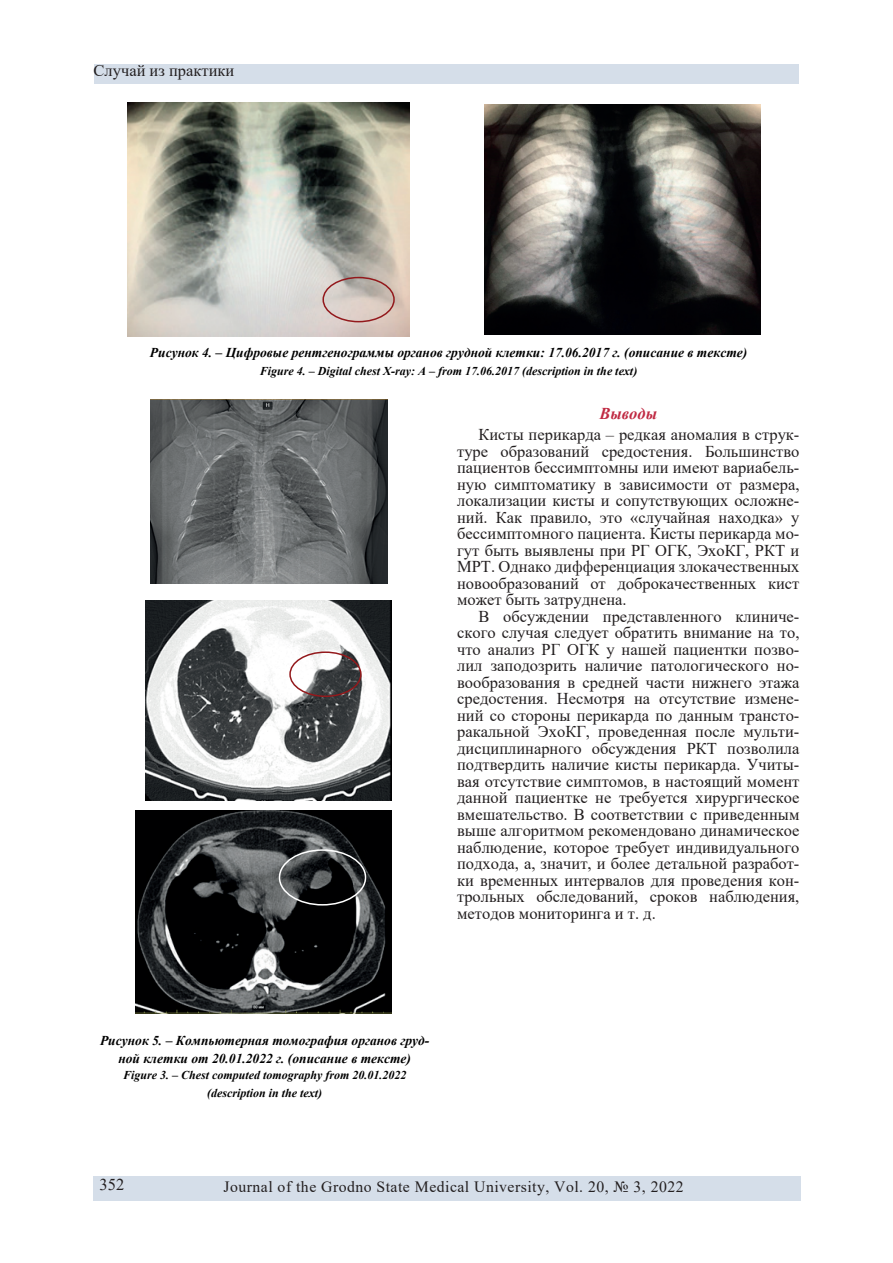
<style>
.page{position:relative;width:893px;height:1263px;background:#fff}
.page>*{position:absolute;margin:0;border:0;box-sizing:border-box;transform-origin:0 0}
.t1{font:16.5px/16.5px "Times New Roman";color:#231f20;text-align:justify}
.t2{font:italic 700 16.5px "Times New Roman";color:#c02a43}
.t3{font:15.75px "Times New Roman";letter-spacing:.03em;color:#231f20}
.t4{font:italic 700 13.5px/18px "Times New Roman";color:#000001;text-align:center}
.t5{font:italic 700 12px/18px "Times New Roman";color:#000001;text-align:center}
</style>
<div class="page">
<div style="left:94px;top:1176px;width:707px;height:25px;background:#d5dee9"></div>
<div style="left:94px;top:65px;width:705px;height:19px;background:#d5dee9"></div>
<img style="left:145px;top:600px;width:246px;height:200px">
<img style="left:128px;top:103px;width:281px;height:234px">
<img style="left:485px;top:104px;width:275px;height:230px">
<div style="left:322px;top:277px;width:73px;height:45px;border:2px solid #93191c;border-radius:50%"></div>
<img style="left:151px;top:399px;width:236px;height:185px">
<div style="left:289px;top:651px;width:73px;height:46px;border:2px solid #93191c;border-radius:50%"></div>
<img style="left:135px;top:810px;width:256px;height:203px">
<div style="left:279px;top:849px;width:87px;height:56px;border:2px solid #fff;border-radius:50%"></div>
<p class="t1" style="left:94px;top:62px;width:142px">Случай из практики</p>
<p class="t4" style="left:150px;top:343px;width:599px">Рисунок 4. – Цифровые рентгенограммы органов грудной клетки: 17.06.2017 г. (описание в тексте)</p>
<p class="t5" style="left:260px;top:362px;width:379px">Figure 4. – Digital chest X-ray: A – from 17.06.2017 (description in the text)</p>
<p class="t2" style="left:599px;top:402px;width:59px">Выводы</p>
<p class="t1" style="left:457px;top:426px;width:344px;text-indent:21px">Кисты перикарда – редкая аномалия в струк&shy;туре образований средостения. Большинство пациентов бессимптомны или имеют вариабель&shy;ную симптоматику в зависимости от размера, локализации кисты и сопутствующих осложне&shy;ний. Как правило, это «случайная находка» у бессимптомного пациента. Кисты перикарда мо&shy;гут быть выявлены при РГ ОГК, ЭхоКГ, РКТ и МРТ. Однако дифференциация злокачественных новообразований от доброкачественных кист может быть затруднена.</p>
<p class="t1" style="left:457px;top:607px;width:344px;text-indent:21px">В обсуждении представленного клиниче&shy;ского случая следует обратить внимание на то, что анализ РГ ОГК у нашей пациентки позво&shy;лил заподозрить наличие патологического но&shy;вообразования в средней части нижнего этажа средостения. Несмотря на отсутствие измене&shy;ний со стороны перикарда по данным трансто&shy;ракальной ЭхоКГ, проведенная после мульти&shy;дисциплинарного обсуждения РКТ позволила подтвердить наличие кисты перикарда. Учиты&shy;вая отсутствие симптомов, в настоящий момент данной пациентке не требуется хирургическое вмешательство. В соответствии с приведенным выше алгоритмом рекомендовано динамическое наблюдение, которое требует индивидуального подхода, а, значит, и более детальной разработ&shy;ки временных интервалов для проведения кон&shy;трольных обследований, сроков наблюдения, методов мониторинга и т. д.</p>
<p class="t4" style="left:100px;top:1031px;width:331px">Рисунок 5. – Компьютерная томография органов груд&shy;ной клетки от 20.01.2022 г. (описание в тексте)</p>
<p class="t5" style="left:123px;top:1066px;width:285px">Figure 3. – Сhest computed tomography from 20.01.2022 (description in the text)</p>
<p class="t1" style="left:100px;top:1175px;width:26px">352</p>
<p class="t3" style="left:224px;top:1175px;width:462px">Journal of the Grodno State Medical University, Vol. 20, № 3, 2022</p>
</div>
